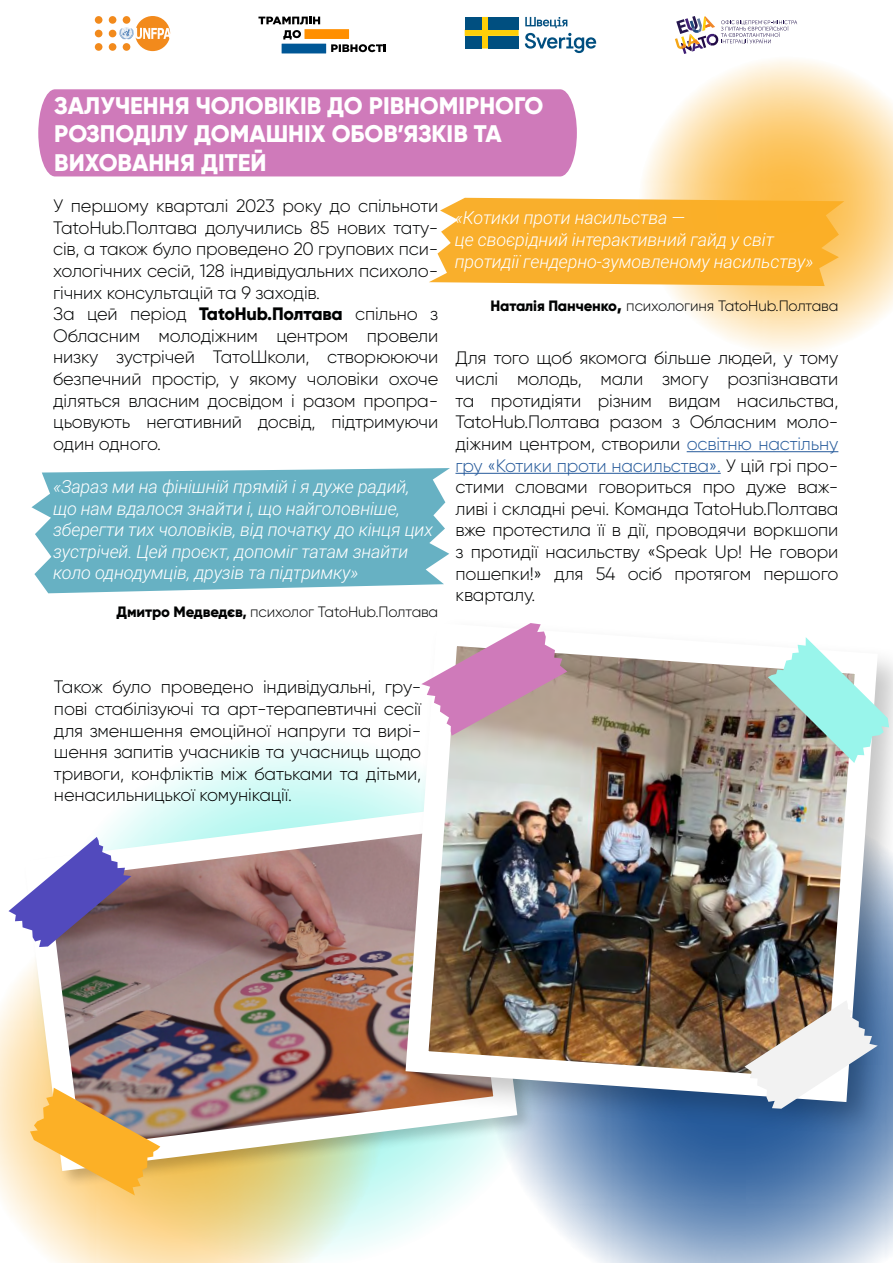
<style>
.page{position:relative;width:893px;height:1263px;background:#fff}
.page>*{position:absolute;margin:0;border:0;box-sizing:border-box;transform-origin:0 0}
.t1{font:800 24px/28.8px "Gilroy";color:#fff}
.t2{font:300 18px/21.6px "Gilroy";letter-spacing:-.01em;color:#010202;text-align:justify}
.t3{font:italic 300 18px/21.6px "Roboto";letter-spacing:-.01em;color:#fff}
.t4{font:300 15px "Gilroy";letter-spacing:-.01em;color:#010202}
.s1{font-weight:800}
.s2{font-weight:800;font-size:18px}
.s3{color:#275b9b}
</style>
<div class="page">
<div style="left:304px;top:29px;width:45px;height:10px;background:#ff8f00"></div>
<div style="left:282px;top:44px;width:44px;height:9px;background:#005796"></div>
<svg style="left:283px;top:30px;width:18px;height:10px"></svg>
<svg style="left:258px;top:17px;width:62px;height:7px"></svg>
<svg style="left:331px;top:44px;width:55px;height:8px"></svg>
<svg style="left:465px;top:17px;width:54px;height:31px"></svg>
<div style="left:465px;top:17px;width:17px;height:13px;background:#004f80"></div>
<div style="left:488px;top:17px;width:31px;height:13px;background:#004f80"></div>
<div style="left:465px;top:36px;width:17px;height:12px;background:#004f80"></div>
<div style="left:488px;top:36px;width:31px;height:12px;background:#004f80"></div>
<svg style="left:525px;top:17px;width:71px;height:36px"></svg>
<svg style="left:119px;top:16px;width:51px;height:35px"></svg>
<div style="left:109px;top:30px;width:7px;height:7px;background:#f28a1c;border-radius:50%"></div>
<div style="left:95px;top:16px;width:7px;height:8px;background:#f28a1c;border-radius:50%"></div>
<div style="left:95px;top:30px;width:7px;height:7px;background:#f28a1c;border-radius:50%"></div>
<div style="left:95px;top:43px;width:7px;height:8px;background:#f28a1c;border-radius:50%"></div>
<div style="left:109px;top:43px;width:7px;height:8px;background:#f28a1c;border-radius:50%"></div>
<div style="left:123px;top:43px;width:7px;height:8px;background:#f28a1c;border-radius:50%"></div>
<div style="left:123px;top:16px;width:7px;height:8px;background:#f28a1c;border-radius:50%"></div>
<div style="left:109px;top:16px;width:7px;height:8px;background:#f28a1c;border-radius:50%"></div>
<svg style="left:675px;top:16px;width:122px;height:38px"></svg>
<svg style="left:148px;top:742px;width:323px;height:499px"></svg>
<svg style="left:0;top:911px;width:387px;height:352px;background:#f2e6bd"></svg>
<svg style="left:528px;top:1137px;width:365px;height:126px;background:#89a5c8"></svg>
<svg style="left:32px;top:468px;width:418px;height:125px;background:#76b8c9"></svg>
<svg style="left:429px;top:198px;width:209px;height:87px;background:#f9b741"></svg>
<svg style="left:638px;top:60px;width:255px;height:291px"></svg>
<div style="left:38px;top:89px;width:539px;height:87px;background:#cf7aba"></div>
<img style="left:12px;top:793px;width:517px;height:390px">
<svg style="left:9px;top:837px;width:122px;height:110px"></svg>
<svg style="left:30px;top:1088px;width:130px;height:107px;background:#e7b45e"></svg>
<div style="left:398px;top:616px;width:495px;height:521px;background:#000;opacity:.23"></div>
<img style="left:394px;top:616px;width:495px;height:497px">
<hr style="left:687px;top:451px;width:151px;height:1px;background:#275b9b">
<hr style="left:455px;top:473px;width:266px;height:1px;background:#275b9b">
<svg style="left:744px;top:1000px;width:134px;height:109px"></svg>
<svg style="left:768px;top:637px;width:121px;height:126px"></svg>
<svg style="left:421px;top:623px;width:146px;height:113px"></svg>
<h1 class="t1" style="left:54px;top:91px;width:491px">ЗАЛУЧЕННЯ ЧОЛОВІКІВ ДО РІВНОМІРНОГО<br>РОЗПОДІЛУ ДОМАШНІХ ОБОВ’ЯЗКІВ ТА<br>ВИХОВАННЯ ДІТЕЙ</h1>
<p class="t2" style="left:53px;top:195px;width:387px;text-align:left">У першому кварталі 2023 року до спільноти TatoHub.Полтава долучились 85 нових тату&shy;сів, а також було проведено 20 групових пси&shy;хологічних сесій, 128 індивідуальних психоло&shy;гічних консультацій та 9 заходів.<br>За цей період <span class="s1">TatoHub.Полтава</span> спільно з Обласним молодіжним центром провели низку зустрічей ТатоШколи, створююючи безпечний простір, у якому чоловіки охоче діляться власним досвідом і разом пропра&shy;цьовують негативний досвід, підтримуючи один одного.</p>
<p class="t3" style="left:53px;top:475px;width:381px">«Зараз ми на фінішній прямій і я дуже радий, що нам вдалося знайти і, що найголовніше, зберегти тих чоловіків, від початку до кінця цих зустрічей. Цей проєкт, допоміг татам знайти коло однодумців, друзів та підтримку»</p>
<p class="t4" style="left:117px;top:603px;width:323px"><span class="s1">Дмитро Медведєв,</span> психолог TatoHub.Полтава</p>
<p class="t3" style="left:455px;top:206px;width:360px">«Котики проти насильства —<br>це своєрідний інтерактивний гайд у світ протидії гендерно-зумовленому насильству»</p>
<p class="t4" style="left:490px;top:296px;width:349px"><span class="s1">Наталія Панченко</span><span class="s2">,</span> психологиня TatoHub.Полтава</p>
<p class="t2" style="left:455px;top:346px;width:384px">Для того щоб якомога більше людей, у тому числі молодь, мали змогу розпізнавати та протидіяти різним видам насильства, TatoHub.Полтава разом з Обласним моло&shy;діжним центром, створили <span class="s3">освітню настільну гру «Котики проти насильства».</span> У цій грі про&shy;стими словами говориться про дуже важ&shy;ливі і складні речі. Команда TatoHub.Полтава вже протестила її в дії, проводячи воркшопи з протидії насильству «Speak Up! Не говори пошепки!» для 54 осіб протягом першого кварталу.</p>
<p class="t2" style="left:54px;top:676px;width:369px">Також було проведено індивідуальні, гру&shy;пові стабілізуючі та арт-терапевтичні сесії для зменшення емоційної напруги та вирі&shy;шення запитів учасників та учасниць щодо тривоги, конфліктів між батьками та дітьми, ненасильницької комунікації.</p>
</div>
